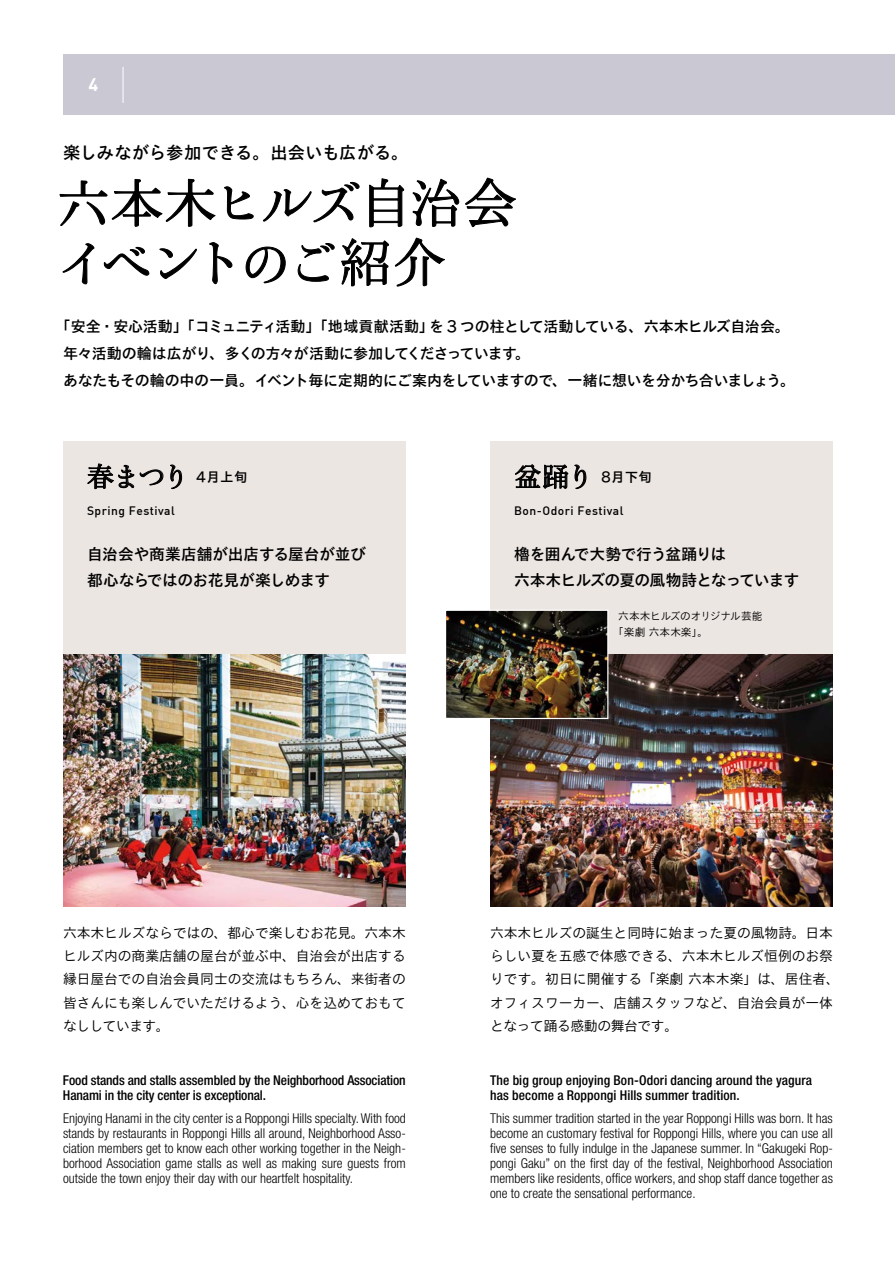
<style>
.page{position:relative;width:895px;height:1265px;background:#fff}
.page>*{position:absolute;margin:0;border:0;box-sizing:border-box;transform-origin:0 0}
.t1{font:500 52.65px/59.6px "Ro H Min Sink Pro";letter-spacing:-.05em;color:#000}
.t2{font:500 27px "Ro H Min Sink Pro";letter-spacing:-.065em;color:#000}
.t3{font:700 18px "DIN";color:#fff}
.t4{font:17.25px "TB Go Std DB";letter-spacing:.005em;color:#000}
.t5{font:15.75px/25.5px "TB Go Std DB";letter-spacing:-.015em;color:#000}
.t6{font:15.75px/25.5px "TB Go Std DB";letter-spacing:-.035em;color:#000}
.t7{font:15px/27px "TB Go Std DB";letter-spacing:-.04em;color:#000}
.t8{font:13.8px/23.4px "TB Go Std L";letter-spacing:-.005em;color:#000;text-align:justify}
.t9{font:300 condensed 13.5px/15px "Helvetica Neue";color:#000;text-align:justify}
.t10{font:500 condensed 13.5px/15px "Helvetica Neue";color:#000}
.t11{font:13.5px "TB Go Std DB";letter-spacing:.02em;color:#000}
.t12{font:500 12px "DIN";letter-spacing:.04em;color:#000}
.t13{font:10.65px/15.9px "TB Go Std L";letter-spacing:-.01em;color:#000}
</style>
<div class="page">
<div style="left:63px;top:441px;width:343px;height:213px;background:#ece6e3"></div>
<div style="left:490px;top:441px;width:343px;height:213px;background:#ece6e3"></div>
<img style="left:63px;top:654px;width:343px;height:252px">
<img style="left:490px;top:654px;width:343px;height:252px">
<img style="left:447px;top:611px;width:159px;height:106px">
<div style="left:445px;top:609px;width:163px;height:110px;border:1px solid #fff"></div>
<svg style="left:87px;top:463px;width:47px;height:26px"></svg>
<svg style="left:140px;top:469px;width:23px;height:16px"></svg>
<svg style="left:170px;top:464px;width:12px;height:25px"></svg>
<svg style="left:515px;top:464px;width:53px;height:24px"></svg>
<svg style="left:574px;top:464px;width:12px;height:25px"></svg>
<svg style="left:59px;top:179px;width:157px;height:48px"></svg>
<svg style="left:224px;top:186px;width:29px;height:33px"></svg>
<svg style="left:263px;top:182px;width:96px;height:40px"></svg>
<svg style="left:369px;top:178px;width:35px;height:49px"></svg>
<svg style="left:412px;top:179px;width:47px;height:48px"></svg>
<svg style="left:465px;top:177px;width:51px;height:50px"></svg>
<svg style="left:63px;top:243px;width:31px;height:41px"></svg>
<svg style="left:104px;top:247px;width:45px;height:28px"></svg>
<svg style="left:159px;top:248px;width:38px;height:31px"></svg>
<svg style="left:209px;top:242px;width:23px;height:42px"></svg>
<svg style="left:246px;top:247px;width:39px;height:36px"></svg>
<svg style="left:298px;top:243px;width:36px;height:39px"></svg>
<svg style="left:341px;top:238px;width:48px;height:48px"></svg>
<svg style="left:395px;top:237px;width:50px;height:49px"></svg>
<div style="left:63px;top:55px;width:829px;height:60px;background:#c9c8d3"></div>
<hr style="left:892px;top:55px;width:3px;height:60px;background:#c9c8d3">
<hr style="left:123px;top:67px;width:1px;height:36px;background:#fff">
<h3 class="t3" style="left:88px;top:73px;width:11px">4</h3>
<p class="t4" style="left:63px;top:138px;width:347px">楽しみながら参加できる。出会いも広がる。</p>
<h1 class="t1" style="left:57px;top:177px;width:461px">六本木ヒルズ自治会イベントのご紹介</h1>
<p class="t7" style="left:63px;top:312px;width:733px;text-indent:-8px">「安全・安心活動」「コミュニティ活動」「地域貢献活動」を 3 つの柱として活動している、六本木ヒルズ自治会。年々活動の輪は広がり、多くの方々が活動に参加してくださっています。<br>あなたもその輪の中の一員。イベント毎に定期的にご案内をしていますので、一緒に想いを分かち合いましょう。</p>
<h2 class="t2" style="left:87px;top:460px;width:104px">春まつり</h2>
<h2 class="t2" style="left:514px;top:460px;width:81px">盆踊り</h2>
<p class="t12" style="left:87px;top:502px;width:89px">Spring Festival</p>
<p class="t12" style="left:514px;top:502px;width:111px">Bon-Odori Festival</p>
<p class="t5" style="left:87px;top:541px;width:281px">自治会や商業店舗が出店する屋台が並び都心ならではのお花見が楽しめます</p>
<p class="t11" style="left:182px;top:465px;width:67px">　4月上旬</p>
<p class="t11" style="left:586px;top:465px;width:67px">　8月下旬</p>
<p class="t6" style="left:514px;top:541px;width:287px">櫓を囲んで大勢で行う盆踊りは<br>六本木ヒルズの夏の風物詩となっています</p>
<p class="t13" style="left:613px;top:607px;width:151px;text-indent:5px">六本木ヒルズのオリジナル芸能「楽劇 六本木楽」。</p>
<p class="t8" style="left:63px;top:919px;width:344px">六本木ヒルズならではの、都心で楽しむお花見。六本木ヒルズ内の商業店舗の屋台が並ぶ中、自治会が出店する縁日屋台での自治会員同士の交流はもちろん、来街者の皆さんにも楽しんでいただけるよう、心を込めておもてなししています。</p>
<p class="t8" style="left:490px;top:919px;width:351px;text-align:left">六本木ヒルズの誕生と同時に始まった夏の風物詩。日本らしい夏を五感で体感できる、六本木ヒルズ恒例のお祭りです。初日に開催する「楽劇 六本木楽」は、居住者、オフィスワーカー、店舗スタッフなど、自治会員が一体となって踊る感動の舞台です。</p>
<p class="t10" style="left:63px;top:1071px;width:344px">Food stands and stalls assembled by the Neighborhood Association<br>Hanami in the city center is exceptional.</p>
<p class="t10" style="left:490px;top:1071px;width:323px">The big group enjoying Bon-Odori dancing around the yagura has become a Roppongi Hills summer tradition.</p>
<p class="t9" style="left:63px;top:1110px;width:344px">Enjoying Hanami in the city center is a Roppongi Hills specialty. With food stands by restaurants in Roppongi Hills all around, Neighborhood Asso&shy;ciation members get to know each other working together in the Neigh&shy;borhood Association game stalls as well as making sure guests from outside the town enjoy their day with our heartfelt hospitality.</p>
<p class="t9" style="left:490px;top:1110px;width:344px">This summer tradition started in the year Roppongi Hills was born. It has become an customary festival for Roppongi Hills, where you can use all five senses to fully indulge in the Japanese summer. In “Gakugeki Rop&shy;pongi Gaku” on the first day of the festival, Neighborhood Association members like residents, office workers, and shop staff dance together as one to create the sensational performance.</p>
</div>
